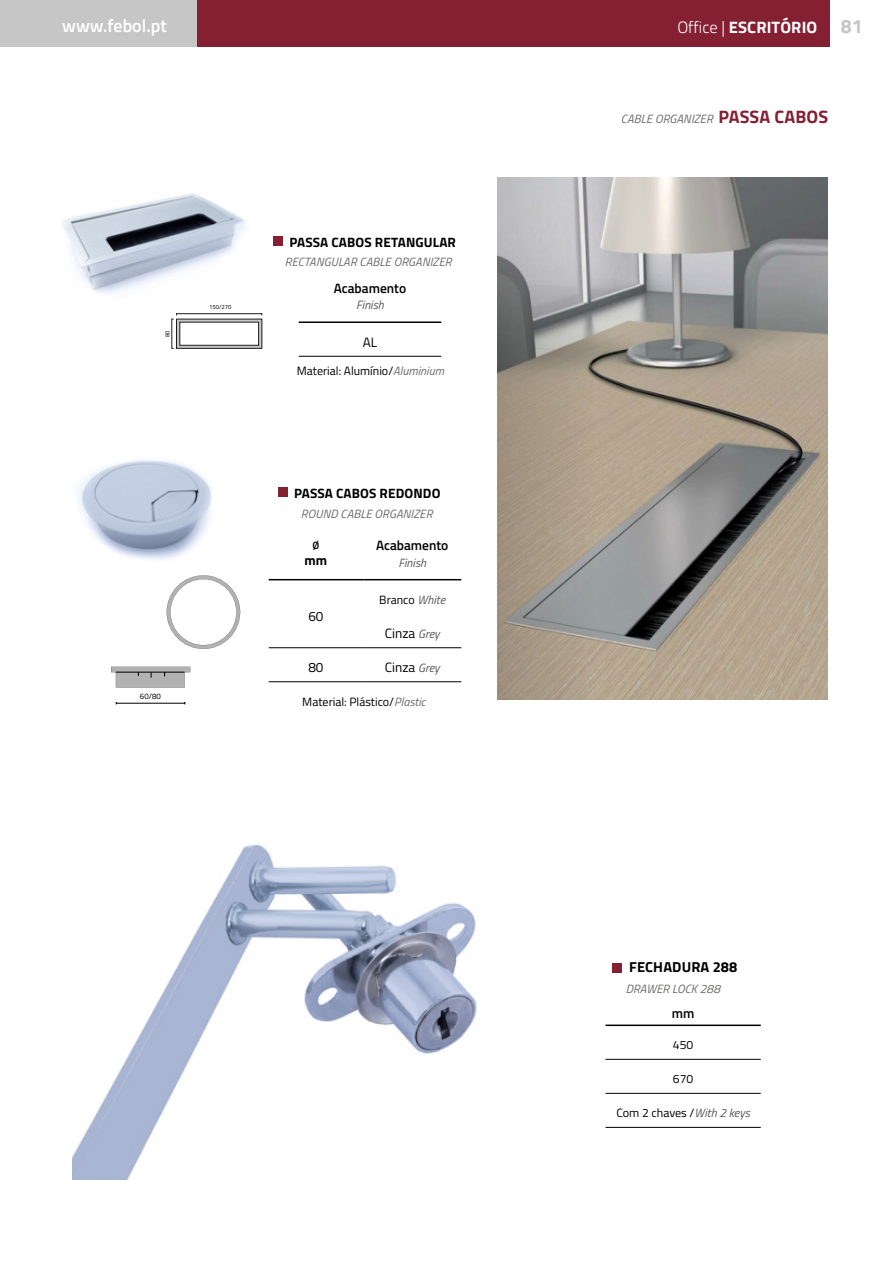
<style>
.page{position:relative;width:893px;height:1263px;background:#fff}
.page>*{position:absolute;margin:0;border:0;box-sizing:border-box;transform-origin:0 0}
.t1{font:600 18px "Titillium Web";color:#fff}
.t2{font:700 16.5px "Titillium Web";letter-spacing:.01em;color:#fff}
.t3{font:700 14.4px "Titillium Web";letter-spacing:.01em;color:#000}
.t4{font:700 13.5px "Titillium Web";letter-spacing:.01em;color:#000}
.t5{font:13.5px "Titillium Web";color:#000}
.t6{font:600 13.5px "Titillium Web";color:#000}
.t7{font:12px "Titillium Web";color:#000}
.t8{font:italic 12px "Titillium Web";letter-spacing:.01em;color:#6b6b6a}
.t9{font:italic 12px "Titillium Web";color:#575756}
.t10{font:600 10.5px "Titillium Web";color:#000}
.t11{font:7.8px "Titillium Web";color:#000}
.t12{font:5.85px "Titillium Web";color:#000}
.s1{font-weight:300}
.s2{font-size:19.5px;color:#c6c6c6}
.s3{font-style:italic;color:#6b6b6a}
.s4{font-style:italic;color:#575756}
.s5{font-style:italic;font-size:12px;color:#575756}
.s6{font-weight:700;font-style:normal;font-size:18px;color:#842032}
</style>
<div class="page">
<div style="left:0;top:0;width:197px;height:47px;background:#c6c6c6"></div>
<div style="left:197px;top:0;width:633px;height:47px;background:#842032"></div>
<img style="left:62px;top:193px;width:184px;height:100px">
<img style="left:77px;top:460px;width:135px;height:100px">
<hr style="left:299px;top:321px;width:142px;height:2px;background:#000">
<hr style="left:299px;top:356px;width:142px;height:1px;background:#000">
<div style="left:273px;top:236px;width:10px;height:10px;background:#842032"></div>
<div style="left:278px;top:487px;width:10px;height:10px;background:#842032"></div>
<hr style="left:269px;top:579px;width:94px;height:1px;background:#000">
<hr style="left:363px;top:579px;width:98px;height:1px;background:#000">
<hr style="left:269px;top:647px;width:94px;height:1px;background:#000">
<hr style="left:269px;top:681px;width:94px;height:1px;background:#000">
<hr style="left:363px;top:647px;width:98px;height:1px;background:#000">
<hr style="left:363px;top:681px;width:98px;height:1px;background:#000">
<svg style="left:176px;top:319px;width:86px;height:30px"></svg>
<img style="left:497px;top:178px;width:331px;height:521px">
<hr style="left:605px;top:1024px;width:156px;height:2px;background:#000">
<hr style="left:605px;top:1059px;width:156px;height:1px;background:#000">
<hr style="left:605px;top:1093px;width:156px;height:1px;background:#000">
<hr style="left:605px;top:1127px;width:156px;height:1px;background:#000">
<div style="left:612px;top:962px;width:10px;height:10px;background:#842032"></div>
<img style="left:72px;top:844px;width:405px;height:336px">
<svg style="left:111px;top:667px;width:79px;height:21px;background:#b0afaf"></svg>
<hr style="left:116px;top:703px;width:69px;height:1px;background:#000">
<svg style="left:167px;top:575px;width:73px;height:74px"></svg>
<h1 class="t1" style="left:62px;top:12px;width:106px">www.febol.pt</h1>
<h2 class="t2" style="left:677px;top:14px;width:187px"><span class="s1">Office |</span> ESCRITÓRIO <span class="s2">81</span></h2>
<p class="t12" style="left:163px;top:337px;width:8px;rotate:-90deg">80</p>
<p class="t12" style="left:209px;top:302px;width:24px">150/270</p>
<p class="t11" style="left:140px;top:691px;width:22px">60/80</p>
<p class="t4" style="left:289px;top:232px;width:168px">PASSA CABOS RETANGULAR</p>
<p class="t8" style="left:285px;top:253px;width:168px">RECTANGULAR CABLE ORGANIZER</p>
<p class="t6" style="left:334px;top:278px;width:74px">Acabamento</p>
<p class="t9" style="left:356px;top:296px;width:29px">Finish</p>
<p class="t5" style="left:363px;top:332px;width:16px">AL</p>
<p class="t7" style="left:297px;top:362px;width:149px">Material: Alumínio/<span class="s3">Aluminium</span></p>
<p class="t4" style="left:294px;top:483px;width:148px">PASSA CABOS REDONDO</p>
<p class="t8" style="left:301px;top:505px;width:133px">ROUND CABLE ORGANIZER</p>
<p class="t10" style="left:312px;top:537px;width:8px">Ø</p>
<p class="t4" style="left:305px;top:550px;width:24px">mm</p>
<p class="t5" style="left:308px;top:607px;width:17px">60</p>
<p class="t6" style="left:376px;top:536px;width:74px">Acabamento</p>
<p class="t9" style="left:398px;top:554px;width:29px">Finish</p>
<p class="t7" style="left:379px;top:590px;width:67px">Branco <span class="s4">White</span></p>
<p class="t5" style="left:385px;top:624px;width:56px">Cinza <span class="s5">Grey</span></p>
<p class="t5" style="left:308px;top:658px;width:17px">80</p>
<p class="t5" style="left:385px;top:658px;width:56px">Cinza <span class="s5">Grey</span></p>
<p class="t7" style="left:302px;top:693px;width:125px">Material: Plástico/<span class="s3">Plastic</span></p>
<p class="t8" style="left:621px;top:110px;width:209px">CABLE ORGANIZER <span class="s6">PASSA CABOS</span></p>
<p class="t3" style="left:629px;top:956px;width:110px">FECHADURA 288</p>
<p class="t6" style="left:672px;top:1003px;width:24px">mm</p>
<p class="t7" style="left:673px;top:1036px;width:22px">450</p>
<p class="t7" style="left:673px;top:1070px;width:22px">670</p>
<p class="t7" style="left:616px;top:1104px;width:135px">Com 2 chaves /<span class="s4">With 2 keys</span></p>
<p class="t8" style="left:626px;top:980px;width:96px">DRAWER LOCK 288</p>
</div>
